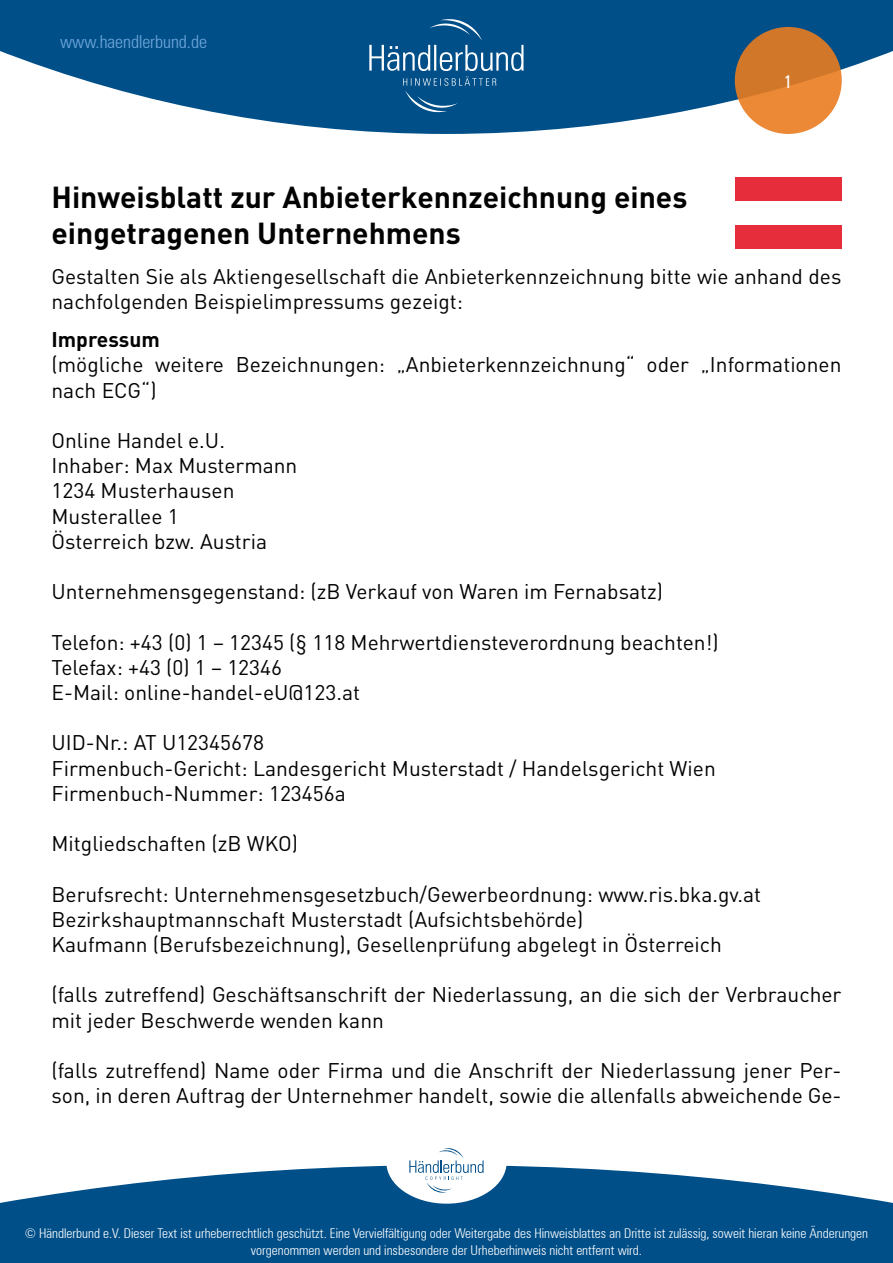
<style>
.page{position:relative;width:893px;height:1263px;background:#fff}
.page>*{position:absolute;margin:0;border:0;box-sizing:border-box;transform-origin:0 0}
.t1{font:700 30px/36px "DIN Pro";color:#020203}
.t2{font:21px/25.2px "DIN Pro";color:#020203}
.t3{font:700 21px "DIN Pro";color:#020203}
.t4{font:300 condensed 18px "Zurich BT";color:#6fa8db}
.t5{font:condensed 18px "Zurich BT";color:#fff}
.t6{font:300 condensed 13.5px/16.2px "Zurich BT";color:#fff;text-align:center}
</style>
<div class="page">
<svg style="left:0;top:0;width:893px;height:134px;fill:#014f89"></svg>
<svg style="left:0;top:1165px;width:893px;height:98px;background:#226698"></svg>
<svg style="left:735px;top:27px;width:107px;height:107px;background:#db7f30"></svg>
<svg style="left:369px;top:19px;width:155px;height:93px;background:#1b6195"></svg>
<div style="left:386px;top:1120px;width:121px;height:84px;background:#fff;border-radius:50%"></div>
<svg style="left:409px;top:1148px;width:75px;height:45px"></svg>
<div style="left:734px;top:177px;width:107px;height:72px;background:#e62d3c"></div>
<div style="left:734px;top:201px;width:107px;height:24px;background:#fff"></div>
<p class="t4" style="left:60px;top:30px;width:149px">www.haendlerbund.de</p>
<h1 class="t1" style="left:52px;top:178px;width:637px">Hinweisblatt zur Anbieterkennzeichnung eines eingetragenen Unternehmens</h1>
<p class="t5" style="left:784px;top:71px;width:10px">1</p>
<p class="t2" style="left:52px;top:263px;width:791px">Gestalten Sie als Aktiengesellschaft die Anbieterkennzeichnung bitte wie anhand des nachfolgenden Beispielimpressums gezeigt:</p>
<p class="t3" style="left:52px;top:325px;width:110px">Impressum</p>
<p class="t2" style="left:52px;top:351px;width:791px">(mögliche weitere Bezeichnungen: „Anbieterkennzeichnung“ oder „Informationen nach ECG“)</p>
<p class="t2" style="left:52px;top:427px;width:247px">Online Handel e.U.<br>Inhaber: Max Mustermann<br>1234 Musterhausen<br>Musterallee 1<br>Österreich bzw. Austria</p>
<p class="t2" style="left:52px;top:578px;width:613px">Unternehmensgegenstand: (zB Verkauf von Waren im Fernabsatz)</p>
<p class="t2" style="left:52px;top:628px;width:669px">Telefon: +43 (0) 1 – 12345 (§ 118 Mehrwertdiensteverordnung beachten!)<br>Telefax: +43 (0) 1 – 12346<br>E-Mail: online-handel-eU@123.at</p>
<p class="t2" style="left:52px;top:729px;width:666px">UID-Nr.: AT U12345678<br>Firmenbuch-Gericht: Landesgericht Musterstadt / Handelsgericht Wien<br>Firmenbuch-Nummer: 123456a</p>
<p class="t2" style="left:52px;top:830px;width:248px">Mitgliedschaften (zB WKO)</p>
<p class="t2" style="left:52px;top:880px;width:711px">Berufsrecht: Unternehmensgesetzbuch/Gewerbeordnung: www.ris.bka.gv.at<br>Bezirkshauptmannschaft Musterstadt (Aufsichtsbehörde)<br>Kaufmann (Berufsbezeichnung), Gesellenprüfung abgelegt in Österreich</p>
<p class="t2" style="left:52px;top:981px;width:791px">(falls zutreffend) Geschäftsanschrift der Niederlassung, an die sich der Verbraucher mit jeder Beschwerde wenden kann</p>
<p class="t2" style="left:52px;top:1057px;width:791px">(falls zutreffend) Name oder Firma und die Anschrift der Niederlassung jener Per&shy;son, in deren Auftrag der Unternehmer handelt, sowie die allenfalls abweichende Ge-</p>
<p class="t6" style="left:25px;top:1225px;width:845px">© Händlerbund e.V. Dieser Text ist urheberrechtlich geschützt. Eine Vervielfältigung oder Weitergabe des Hinweisblattes an Dritte ist zulässig, soweit hieran keine Änderungen vorgenommen werden und insbesondere der Urheberhinweis nicht entfernt wird.</p>
</div>
